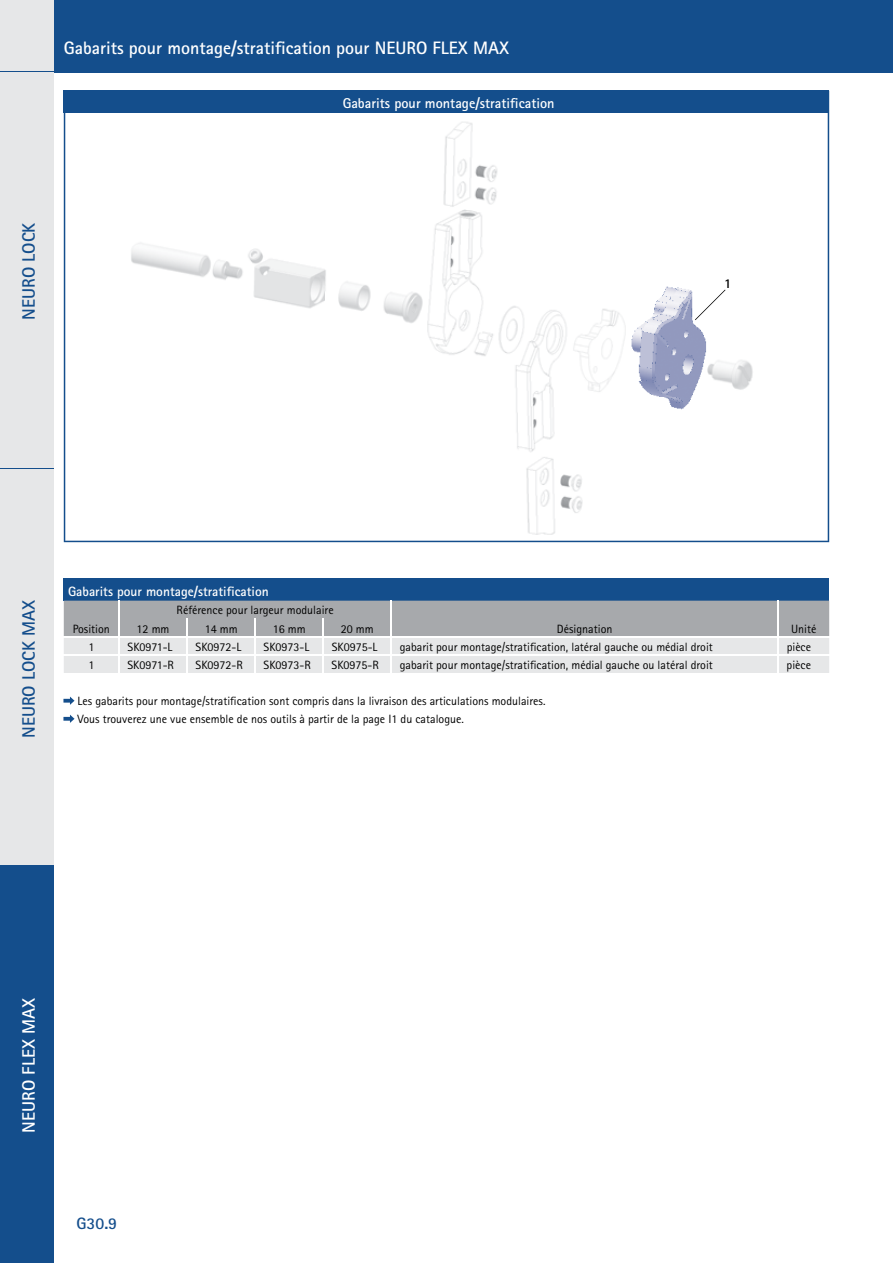
<style>
.page{position:relative;width:893px;height:1263px;background:#fff}
.page>*{position:absolute;margin:0;border:0;box-sizing:border-box;transform-origin:0 0}
.t1{font:700 18px "Rotis Sans Serif Pro";color:#fff}
.t2{font:700 18px "Rotis Sans Serif Pro";color:#144e8c}
.t3{font:700 16.5px "Rotis Sans Serif Pro";color:#144e8c}
.t4{font:700 14.25px "Rotis Sans Serif Pro";color:#fff}
.t5{font:700 13.5px "Rotis Sans Serif Pro";color:#fff}
.t6{font:700 13.5px "Rotis Sans Serif Pro";color:#000}
.t7{font:12px/18px "Rotis Sans Serif Pro";color:#000}
</style>
<div class="page">
<div style="left:0;top:0;width:893px;height:72px;background:#144e8c"></div>
<div style="left:0;top:0;width:53px;height:1263px;background:#e6e7e8"></div>
<div style="left:0;top:866px;width:53px;height:397px;background:#144e8c"></div>
<hr style="left:0;top:72px;width:55px;height:1px;background:#144e8c">
<hr style="left:0;top:468px;width:53px;height:1px;background:#144e8c">
<svg style="left:64px;top:113px;width:765px;height:429px"></svg>
<div style="left:64px;top:578px;width:765px;height:23px;background:#144e8c"></div>
<svg style="left:64px;top:601px;width:765px;height:72px"></svg>
<svg style="left:63px;top:696px;width:12px;height:9px"></svg>
<svg style="left:63px;top:715px;width:12px;height:8px"></svg>
<div style="left:64px;top:90px;width:765px;height:23px;background:#144e8c"></div>
<svg style="left:695px;top:290px;width:30px;height:30px"></svg>
<h1 class="t1" style="left:64px;top:37px;width:447px">Gabarits pour montage/stratification pour NEURO FLEX MAX</h1>
<p class="t4" style="left:343px;top:95px;width:213px">Gabarits pour montage/stratification</p>
<h1 class="t2" style="left:17px;top:320px;width:99px;rotate:-90deg">NEURO LOCK</h1>
<p class="t6" style="left:724px;top:275px;width:9px">1</p>
<h1 class="t2" style="left:17px;top:738px;width:140px;rotate:-90deg">NEURO LOCK MAX</h1>
<p class="t5" style="left:68px;top:583px;width:202px">Gabarits pour montage/stratification</p>
<p class="t7" style="left:177px;top:601px;width:159px">Référence pour largeur modulaire</p>
<p class="t7" style="left:73px;top:620px;width:39px">Position</p>
<p class="t7" style="left:137px;top:620px;width:34px">12 mm</p>
<p class="t7" style="left:205px;top:620px;width:34px">14 mm</p>
<p class="t7" style="left:273px;top:620px;width:34px">16 mm</p>
<p class="t7" style="left:341px;top:620px;width:34px">20 mm</p>
<p class="t7" style="left:557px;top:620px;width:57px">Désignation</p>
<p class="t7" style="left:791px;top:620px;width:27px">Unité</p>
<p class="t7" style="left:88px;top:638px;width:7px">1</p>
<p class="t7" style="left:128px;top:638px;width:46px">SK0971-L</p>
<p class="t7" style="left:196px;top:638px;width:47px">SK0972-L</p>
<p class="t7" style="left:264px;top:638px;width:47px">SK0973-L</p>
<p class="t7" style="left:332px;top:638px;width:47px">SK0975-L</p>
<p class="t7" style="left:400px;top:638px;width:315px">gabarit pour montage/stratification, latéral gauche ou médial droit</p>
<p class="t7" style="left:787px;top:638px;width:26px">pièce</p>
<p class="t7" style="left:88px;top:656px;width:7px">1</p>
<p class="t7" style="left:128px;top:656px;width:48px">SK0971-R</p>
<p class="t7" style="left:196px;top:656px;width:49px">SK0972-R</p>
<p class="t7" style="left:264px;top:656px;width:49px">SK0973-R</p>
<p class="t7" style="left:332px;top:656px;width:49px">SK0975-R</p>
<p class="t7" style="left:400px;top:656px;width:315px">gabarit pour montage/stratification, médial gauche ou latéral droit</p>
<p class="t7" style="left:787px;top:656px;width:26px">pièce</p>
<p class="t7" style="left:78px;top:692px;width:469px">Les gabarits pour montage/stratification sont compris dans la livraison des articulations modulaires.<br>Vous trouverez une vue ensemble de nos outils à partir de la page I1 du catalogue.</p>
<h1 class="t1" style="left:17px;top:1132px;width:136px;rotate:-90deg">NEURO FLEX MAX</h1>
<h2 class="t3" style="left:77px;top:1213px;width:42px">G30.9</h2>
</div>
